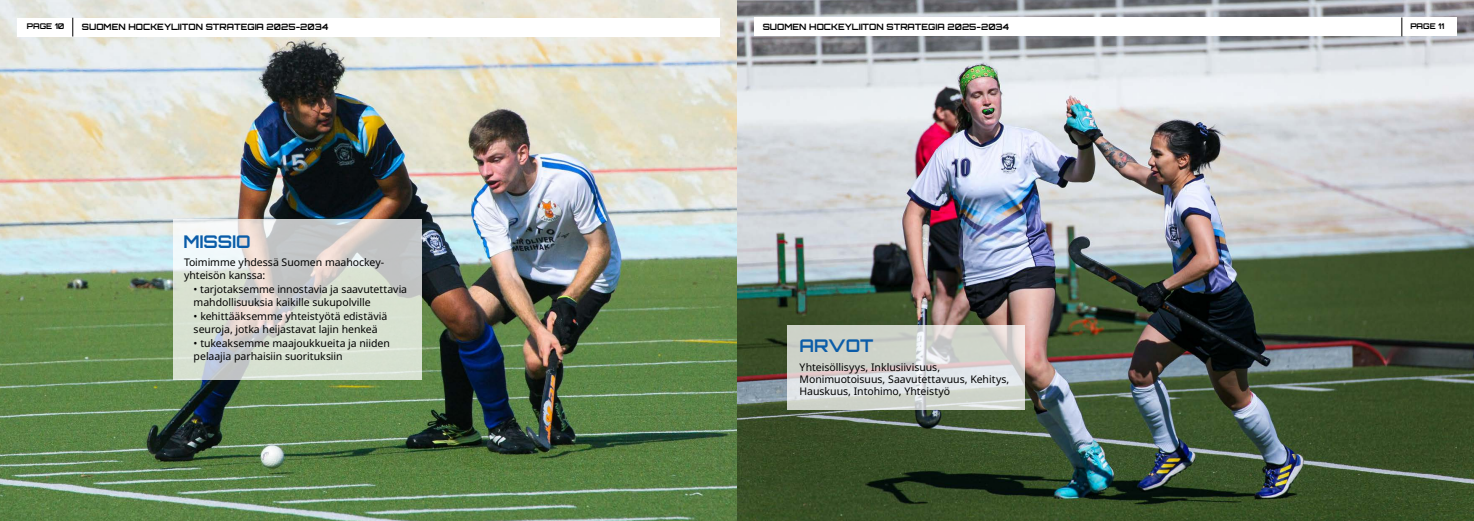
<style>
.page{position:relative;width:1474px;height:521px;background:#fff}
.page>*{position:absolute;margin:0;border:0;box-sizing:border-box;transform-origin:0 0}
.t1{font:700 17.5px "Orbitron";color:#0a5ca8}
.t2{font:10.5px/12.2px "Noto Sans";letter-spacing:-.005em;color:#000}
.t3{font:700 8.75px "Orbitron";color:#000}
.t4{font:700 7.88px "Orbitron";color:#000}
</style>
<div class="page">
<img style="left:0;top:0;width:1473px;height:521px">
<svg style="left:173px;top:220px;width:248px;height:159px;fill:#d8e1d1"></svg>
<svg style="left:786px;top:325px;width:238px;height:84px;fill:#cfd4ca"></svg>
<div style="left:18px;top:18px;width:702px;height:18px;background:#fff"></div>
<svg style="left:72px;top:18px;width:1px;height:19px"></svg>
<div style="left:754px;top:18px;width:702px;height:18px;background:#fff"></div>
<svg style="left:1401px;top:18px;width:1px;height:18px"></svg>
<p class="t4" style="left:27px;top:21px;width:39px">PAGE 10</p>
<p class="t3" style="left:82px;top:21px;width:248px">SUOMEN HOCKEYLIITON STRATEGIA 2025-2034</p>
<p class="t3" style="left:762px;top:21px;width:248px">SUOMEN HOCKEYLIITON STRATEGIA 2025-2034</p>
<p class="t4" style="left:1410px;top:21px;width:35px">PAGE 11</p>
<h1 class="t1" style="left:183px;top:231px;width:69px">MISSIO</h1>
<p class="t2" style="left:184px;top:257px;width:202px">Toimimme yhdessä Suomen maahockey&shy;yhteisön kanssa:</p>
<p class="t2" style="left:194px;top:284px;width:215px">• tarjotaksemme innostavia ja saavutettavia mahdollisuuksia kaikille sukupolville</p>
<p class="t2" style="left:194px;top:311px;width:195px">• kehittääksemme yhteistyötä edistäviä seuroja, jotka heijastavat lajin henkeä</p>
<p class="t2" style="left:194px;top:338px;width:198px">• tukeaksemme maajoukkueita ja niiden pelaajia parhaisiin suorituksiin</p>
<h1 class="t1" style="left:799px;top:335px;width:75px">ARVOT</h1>
<p class="t2" style="left:799px;top:361px;width:211px">Yhteisöllisyys, Inklusiivisuus,<br>Monimuotoisuus, Saavutettavuus, Kehitys,<br>Hauskuus, Intohimo, Yhteistyö</p>
</div>
